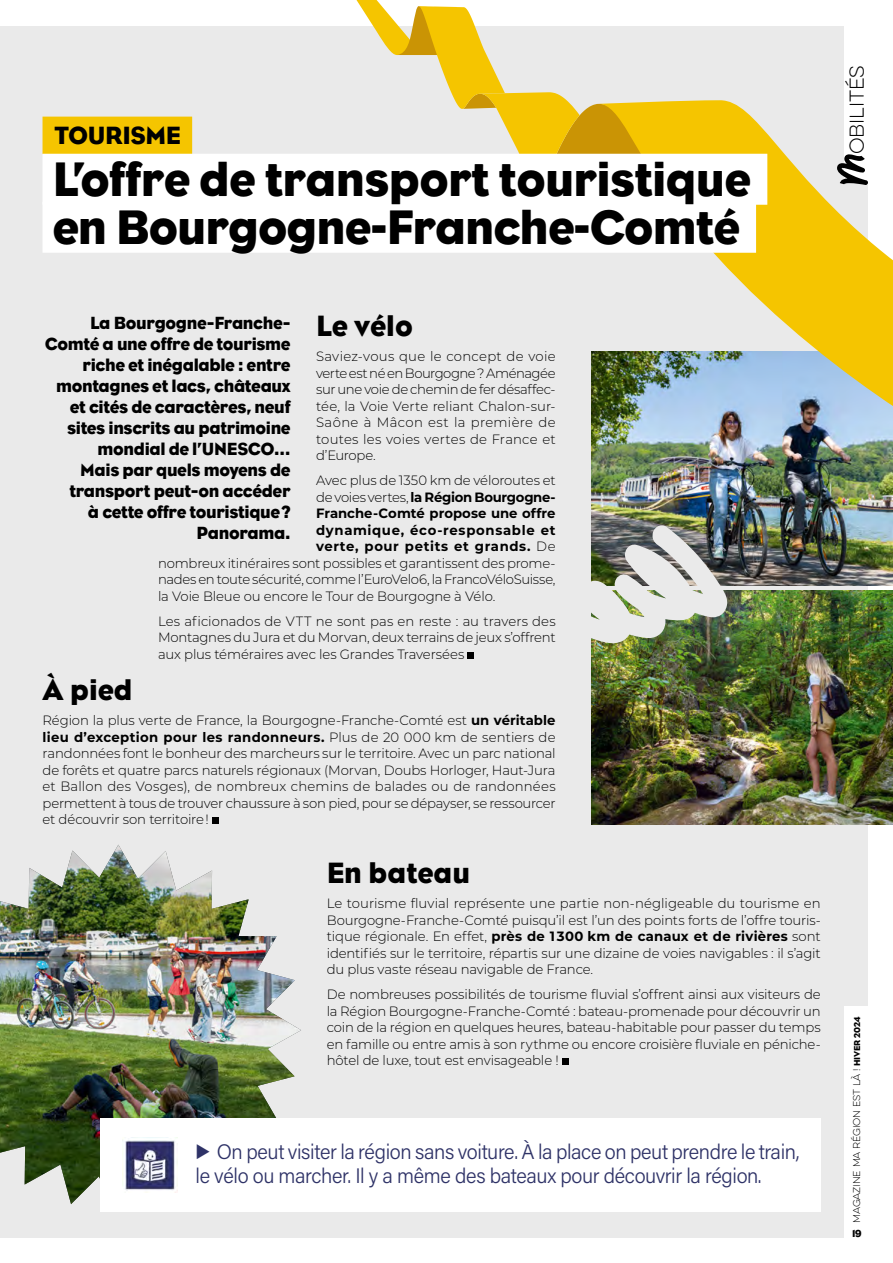
<style>
.page{position:relative;width:893px;height:1263px;background:#fff}
.page>*{position:absolute;margin:0;border:0;box-sizing:border-box;transform-origin:0 0}
.t1{font:49.5px/48px "Eagle";letter-spacing:-.015em;color:#000}
.t2{font:30px "Eagle";color:#000}
.t3{font:25.5px "Eagle";letter-spacing:-.02em;color:#000}
.t4{font:21px/24px "Acumin Variable Concept";letter-spacing:-.02em;color:#2e3267}
.t5{font:18px/21px "Eagle";letter-spacing:-.02em;color:#000;text-align:right}
.t6{font:100 18px "Eveleth Clean";letter-spacing:-.01em;color:#000}
.t7{font:300 13.5px/16.5px "Montserrat";letter-spacing:-.01em;color:#000;text-align:justify}
.t8{font:300 13.5px "Montserrat";letter-spacing:-.03em;color:#000}
.t9{font:700 13.5px "Montserrat";letter-spacing:.04em;color:#000}
.t10{font:700 13.5px "Montserrat";letter-spacing:-.02em;color:#000}
.t11{font:700 13.5px "Montserrat";color:#000}
.t12{font:10.5px "Eagle";color:#000}
.t13{font:100 8.85px "Eveleth Clean";letter-spacing:-.01em;color:#000}
.s1{font-weight:300}
.s2{font-weight:700}
.s3{font-family:"Eagle";font-weight:400}
</style>
<div class="page">
<div style="left:0;top:26px;width:867px;height:1211px;background:#eaeaea"></div>
<img style="left:0;top:845px;width:301px;height:359px">
<div style="left:844px;top:9px;width:26px;height:174px;background:#fff"></div>
<div style="left:844px;top:1006px;width:26px;height:240px;background:#fff"></div>
<div style="left:212px;top:817px;width:7px;height:7px;background:#000"></div>
<div style="left:562px;top:1058px;width:7px;height:7px;background:#000"></div>
<div style="left:100px;top:1119px;width:721px;height:93px;background:#fff"></div>
<img style="left:122px;top:1140px;width:54px;height:53px">
<img style="left:592px;top:590px;width:301px;height:234px">
<img style="left:592px;top:352px;width:301px;height:234px">
<img style="left:591px;top:525px;width:136px;height:119px">
<div style="left:467px;top:652px;width:7px;height:7px;background:#000"></div>
<svg style="left:356px;top:0;width:243px;height:154px"></svg>
<svg style="left:599px;top:100px;width:294px;height:345px"></svg>
<div style="left:43px;top:117px;width:149px;height:37px;background:#f5c500"></div>
<div style="left:43px;top:154px;width:724px;height:51px;background:#fff"></div>
<div style="left:43px;top:202px;width:713px;height:51px;background:#fff"></div>
<h3 class="t3" style="left:55px;top:120px;width:128px">TOURISME</h3>
<h1 class="t1" style="left:52px;top:154px;width:700px">L’offre de transport touristique en Bourgogne-Franche-Comté</h1>
<h2 class="t2" style="left:316px;top:307px;width:98px">Le vélo</h2>
<p class="t7" style="left:316px;top:348px;width:241px">Saviez-vous que le concept de voie verte est né en Bourgogne ? Aménagée sur une voie de chemin de fer désaffec&shy;tée, la Voie Verte reliant Chalon-sur-Saône à Mâcon est la première de toutes les voies vertes de France et d’Europe.</p>
<p class="t7" style="left:316px;top:472px;width:241px">Avec plus de 1350 km de véloroutes et</p>
<p class="t10" style="left:316px;top:487px;width:241px"><span class="s1">de voies vertes,</span> la Région Bourgogne-</p>
<p class="t11" style="left:316px;top:503px;width:241px">Franche-Comté propose une offre</p>
<p class="t9" style="left:316px;top:520px;width:241px">dynamique, éco-responsable et</p>
<p class="t9" style="left:316px;top:536px;width:241px">verte, pour petits et grands. <span class="s1">De</span></p>
<p class="t7" style="left:158px;top:554px;width:399px">nombreux itinéraires sont possibles et garantissent des prome-</p>
<p class="t8" style="left:158px;top:570px;width:399px">nades en toute sécurité, comme l’EuroVelo6, la FrancoVéloSuisse,</p>
<p class="t7" style="left:158px;top:587px;width:339px">la Voie Bleue ou encore le Tour de Bourgogne à Vélo.</p>
<p class="t7" style="left:158px;top:612px;width:399px">Les aficionados de VTT ne sont pas en reste : au travers des Montagnes du Jura et du Morvan, deux terrains de jeux s’offrent aux plus téméraires avec les Grandes Traversées</p>
<p class="t5" style="left:45px;top:312px;width:247px">La Bourgogne-Franche-<br>Comté a une offre de tourisme riche et inégalable : entre montagnes et lacs, châteaux et cités de caractères, neuf sites inscrits au patrimoine mondial de l’UNESCO…<br>Mais par quels moyens de transport peut-on accéder<br>à cette offre touristique?<br>Panorama.</p>
<h2 class="t2" style="left:43px;top:671px;width:91px">À pied</h2>
<p class="t7" style="left:43px;top:712px;width:515px">Région la plus verte de France, la Bourgogne-Franche-Comté est <span class="s2">un véritable lieu d’exception pour les randonneurs.</span> Plus de 20 000 km de sentiers de randonnées font le bonheur des marcheurs sur le territoire. Avec un parc national de forêts et quatre parcs naturels régionaux (Morvan, Doubs Horloger, Haut-Jura et Ballon des Vosges), de nombreux chemins de balades ou de randonnées permettent à tous de trouver chaussure à son pied, pour se dépayser, se ressourcer et découvrir son territoire !</p>
<h2 class="t2" style="left:327px;top:854px;width:145px">En bateau</h2>
<p class="t7" style="left:327px;top:895px;width:495px">Le tourisme fluvial représente une partie non-négligeable du tourisme en Bourgogne-Franche-Comté puisqu’il est l’un des points forts de l’offre touris&shy;tique régionale. En effet, <span class="s2">près de 1 300 km de canaux et de rivières</span> sont identifiés sur le territoire, répartis sur une dizaine de voies navigables : il s’agit du plus vaste réseau navigable de France.</p>
<p class="t7" style="left:327px;top:986px;width:495px">De nombreuses possibilités de tourisme fluvial s’offrent ainsi aux visiteurs de la Région Bourgogne-Franche-Comté : bateau-promenade pour découvrir un coin de la région en quelques heures, bateau-habitable pour passer du temps en famille ou entre amis à son rythme ou encore croisière fluviale en péniche&shy;hôtel de luxe, tout est envisageable !</p>
<h3 class="t4" style="left:196px;top:1139px;width:605px;text-indent:21px">On peut visiter la région sans voiture. À la place on peut prendre le train, le vélo ou marcher. Il y a même des bateaux pour découvrir la région.</h3>
<h3 class="t6" style="left:845px;top:154px;width:90px;rotate:-90deg">OBILITÉS</h3>
<p class="t13" style="left:851px;top:1223px;width:208px;rotate:-90deg">magazine MA région est là ! <span class="s3">HIVER 2024</span></p>
<p class="t12" style="left:852px;top:1227px;width:11px">19</p>
</div>
